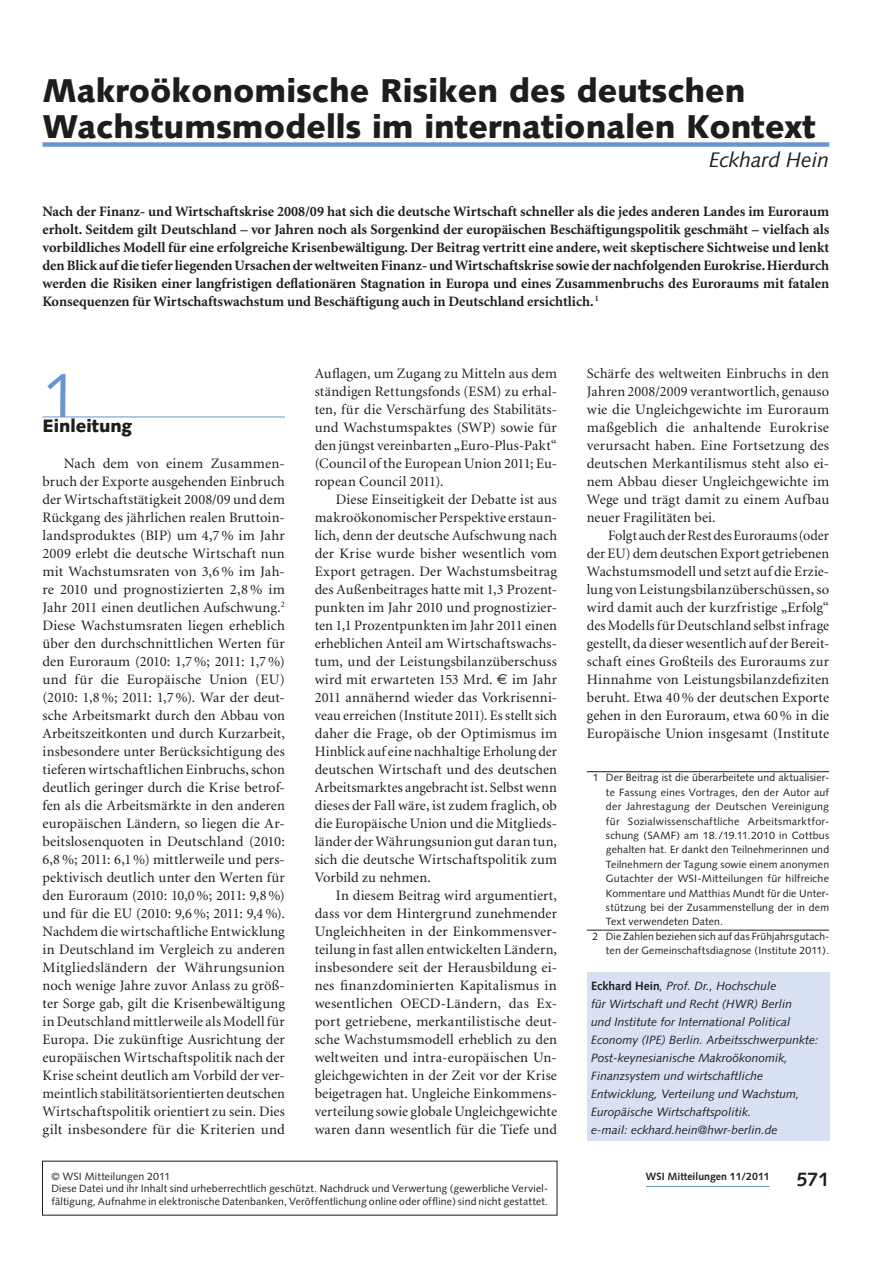
<style>
.page{position:relative;width:893px;height:1263px;background:#fff}
.page>*{position:absolute;margin:0;border:0;box-sizing:border-box;transform-origin:0 0}
.t1{font:63px "Syntax";color:#6995ce}
.t2{font:900 33px/36px "Syntax";color:#1d1d1b}
.t3{font:italic 21px "Syntax";color:#1d1d1b}
.t4{font:700 19.5px "Syntax";color:#1d1d1b}
.t5{font:900 18px "Syntax";color:#1d1d1b}
.t6{font:14.4px/18px "Minion";letter-spacing:.01em;color:#1d1d1b;text-align:justify}
.t7{font:700 14.4px/18px "Minion";color:#1d1d1b;text-align:justify}
.t8{font:italic 12px/18px "Syntax";color:#1d1d1b}
.t9{font:10.5px/12.5px "Syntax";letter-spacing:.015em;color:#1d1d1b}
.t10{font:700 10.5px "Syntax";color:#1d1d1b}
.s1{font-family:"Euro Sans"}
.s2{font-weight:700;font-style:normal}
</style>
<div class="page">
<hr style="left:646px;top:1186px;width:124px;height:1px;background:#6995ce">
<hr style="left:43px;top:417px;width:242px;height:1px;background:#6995ce">
<div style="left:587px;top:972px;width:242px;height:168px;background:#d8e0f3"></div>
<div style="left:43px;top:142px;width:786px;height:5px;background:#6995ce"></div>
<hr style="left:587px;top:771px;width:242px;height:1px;background:#1d1d1b">
<hr style="left:587px;top:930px;width:242px;height:1px;background:#1d1d1b">
<h2 class="t2" style="left:43px;top:73px;width:775px">Makroökonomische Risiken des deutschen<br>Wachstumsmodells im internationalen Kontext</h2>
<h3 class="t3" style="left:709px;top:147px;width:122px">Eckhard Hein</h3>
<p class="t7" style="left:43px;top:203px;width:788px">Nach der Finanz- und Wirtschaftskrise 2008/09 hat sich die deutsche Wirtschaft schneller als die jedes anderen Landes im Euroraum erholt. Seitdem gilt Deutschland – vor Jahren noch als Sorgenkind der europäischen Beschäftigungspolitik geschmäht – vielfach als vorbildliches Modell für eine erfolgreiche Krisenbewältigung. Der Beitrag vertritt eine andere, weit skeptischere Sichtweise und lenkt den Blick auf die tiefer liegenden Ursachen der weltweiten Finanz- und Wirtschaftskrise sowie der nachfolgenden Eurokrise. Hierdurch werden die Risiken einer langfristigen deflationären Stagnation in Europa und eines Zusammenbruchs des Euroraums mit fatalen Konsequenzen für Wirtschaftswachstum und Beschäftigung auch in Deutschland ersichtlich. <sup>1</sup></p>
<h1 class="t1" style="left:43px;top:358px;width:37px">1</h1>
<p class="t5" style="left:43px;top:415px;width:91px">Einleitung</p>
<p class="t6" style="left:43px;top:455px;width:244px;text-indent:21px">Nach dem von einem Zusammen&shy;bruch der Exporte ausgehenden Einbruch der Wirtschaftstätigkeit 2008/09 und dem Rückgang des jährlichen realen Bruttoin&shy;landsproduktes (BIP) um 4,7% im Jahr 2009 erlebt die deutsche Wirtschaft nun mit Wachstumsraten von 3,6% im Jah&shy;re 2010 und prognostizierten 2,8% im Jahr 2011 einen deutlichen Aufschwung.<sup>2<br></sup>Diese Wachstumsraten liegen erheblich über den durchschnittlichen Werten für den Euroraum (2010: 1,7%; 2011: 1,7%) und für die Europäische Union (EU) (2010: 1,8%; 2011: 1,7%). War der deut&shy;sche Arbeitsmarkt durch den Abbau von Arbeitszeitkonten und durch Kurzarbeit, insbesondere unter Berücksichtigung des tieferen wirtschaftlichen Einbruchs, schon deutlich geringer durch die Krise betrof&shy;fen als die Arbeitsmärkte in den anderen europäischen Ländern, so liegen die Ar&shy;beitslosenquoten in Deutschland (2010:<br>6,8%; 2011: 6,1%) mittlerweile und pers&shy;pektivisch deutlich unter den Werten für den Euroraum (2010: 10,0%; 2011: 9,8%) und für die EU (2010: 9,6%; 2011: 9,4%).<br>Nachdem die wirtschaftliche Entwicklung in Deutschland im Vergleich zu anderen Mitgliedsländern der Währungsunion noch wenige Jahre zuvor Anlass zu größ&shy;ter Sorge gab, gilt die Krisenbewältigung in Deutschland mittlerweile als Modell für Europa. Die zukünftige Ausrichtung der europäischen Wirtschaftspolitik nach der Krise scheint deutlich am Vorbild der ver&shy;meintlich stabilitätsorientierten deutschen Wirtschaftspolitik orientiert zu sein. Dies gilt insbesondere für die Kriterien und</p>
<p class="t6" style="left:315px;top:365px;width:244px">Auflagen, um Zugang zu Mitteln aus dem ständigen Rettungsfonds (ESM) zu erhal&shy;ten, für die Verschärfung des Stabilitäts&shy;und Wachstumspaktes (SWP) sowie für den jüngst vereinbarten „Euro-Plus-Pakt“ (Council of the European Union 2011; Eu&shy;ropean Council 2011).</p>
<p class="t6" style="left:315px;top:491px;width:244px;text-indent:21px">Diese Einseitigkeit der Debatte ist aus makroökonomischer Perspektive erstaun&shy;lich, denn der deutsche Aufschwung nach der Krise wurde bisher wesentlich vom Export getragen. Der Wachstumsbeitrag des Außenbeitrages hatte mit 1,3 Prozent&shy;punkten im Jahr 2010 und prognostizier&shy;ten 1,1 Prozentpunkten im Jahr 2011 einen erheblichen Anteil am Wirtschaftswachs&shy;tum, und der Leistungsbilanzüberschuss wird mit erwarteten 153 Mrd. <span class="s1">€</span> im Jahr 2011 annähernd wieder das Vorkrisenni&shy;veau erreichen (Institute 2011). Es stellt sich daher die Frage, ob der Optimismus im Hinblick auf eine nachhaltige Erholung der deutschen Wirtschaft und des deutschen Arbeitsmarktes angebracht ist. Selbst wenn dieses der Fall wäre, ist zudem fraglich, ob die Europäische Union und die Mitglieds&shy;länder der Währungsunion gut daran tun, sich die deutsche Wirtschaftspolitik zum Vorbild zu nehmen.</p>
<p class="t6" style="left:315px;top:887px;width:244px;text-indent:21px">In diesem Beitrag wird argumentiert, dass vor dem Hintergrund zunehmender Ungleichheiten in der Einkommensver&shy;teilung in fast allen entwickelten Ländern, insbesondere seit der Herausbildung ei&shy;nes finanzdominierten Kapitalismus in wesentlichen OECD-Ländern, das Ex&shy;port getriebene, merkantilistische deut&shy;sche Wachstumsmodell erheblich zu den weltweiten und intra-europäischen Un&shy;gleichgewichten in der Zeit vor der Krise beigetragen hat. Ungleiche Einkommens&shy;verteilung sowie globale Ungleichgewichte waren dann wesentlich für die Tiefe und</p>
<p class="t9" style="left:51px;top:1170px;width:498px">© WSI Mitteilungen 2011<br>Diese Datei und ihr Inhalt sind urheberrechtlich geschützt. Nachdruck und Verwertung (gewerbliche Verviel&shy;fältigung, Aufnahme in elektronische Datenbanken, Veröffentlichung online oder offline) sind nicht gestattet.</p>
<p class="t6" style="left:587px;top:365px;width:244px">Schärfe des weltweiten Einbruchs in den Jahren 2008/2009 verantwortlich, genauso wie die Ungleichgewichte im Euroraum maßgeblich die anhaltende Eurokrise verursacht haben. Eine Fortsetzung des deutschen Merkantilismus steht also ei&shy;nem Abbau dieser Ungleichgewichte im Wege und trägt damit zu einem Aufbau neuer Fragilitäten bei.</p>
<p class="t6" style="left:587px;top:527px;width:244px;text-indent:21px">Folgt auch der Rest des Euroraums (oder der EU) dem deutschen Export getriebenen Wachstumsmodell und setzt auf die Erzie&shy;lung von Leistungsbilanzüberschüssen, so wird damit auch der kurzfristige „Erfolg“ des Modells für Deutschland selbst infrage gestellt, da dieser wesentlich auf der Bereit&shy;schaft eines Großteils des Euroraums zur Hinnahme von Leistungsbilanzdefiziten beruht. Etwa 40% der deutschen Exporte gehen in den Euroraum, etwa 60% in die Europäische Union insgesamt (Institute</p>
<p class="t9" style="left:593px;top:771px;width:238px">1 Der Beitrag ist die überarbeitete und aktualisier-</p>
<p class="t9" style="left:606px;top:786px;width:225px">te Fassung eines Vortrages, den der Autor auf</p>
<p class="t9" style="left:606px;top:800px;width:225px">der Jahrestagung der Deutschen Vereinigung</p>
<p class="t9" style="left:606px;top:815px;width:225px">für Sozialwissenschaftliche Arbeitsmarktfor-</p>
<p class="t9" style="left:606px;top:829px;width:225px">schung (SAMF) am 18./19.11.2010 in Cottbus</p>
<p class="t9" style="left:606px;top:843px;width:225px">gehalten hat. Er dankt den Teilnehmerinnen und</p>
<p class="t9" style="left:606px;top:858px;width:225px">Teilnehmern der Tagung sowie einem anonymen</p>
<p class="t9" style="left:606px;top:872px;width:225px">Gutachter der WSI-Mitteilungen für hilfreiche</p>
<p class="t9" style="left:606px;top:887px;width:225px">Kommentare und Matthias Mundt für die Unter-</p>
<p class="t9" style="left:606px;top:901px;width:225px">stützung bei der Zusammenstellung der in dem</p>
<p class="t9" style="left:606px;top:915px;width:118px">Text verwendeten Daten.</p>
<p class="t9" style="left:593px;top:930px;width:238px">2 Die Zahlen beziehen sich auf das Frühjahrsgutach-</p>
<p class="t9" style="left:606px;top:944px;width:225px">ten der Gemeinschaftsdiagnose (Institute 2011).</p>
<p class="t8" style="left:591px;top:977px;width:229px"><span class="s2">Eckhard Hein</span>, Prof. Dr., Hochschule<br>für Wirtschaft und Recht (HWR) Berlin<br>und Institute for International Political Economy (IPE) Berlin. Arbeitsschwerpunkte:<br>Post-keynesianische Makroökonomik, Finanzsystem und wirtschaftliche Entwicklung, Verteilung und Wachstum, Europäische Wirtschaftspolitik.<br>e-mail: eckhard.hein@hwr-berlin.de</p>
<p class="t10" style="left:646px;top:1170px;width:125px">WSI Mitteilungen 11/2011</p>
<h3 class="t4" style="left:797px;top:1168px;width:34px">571</h3>
</div>
